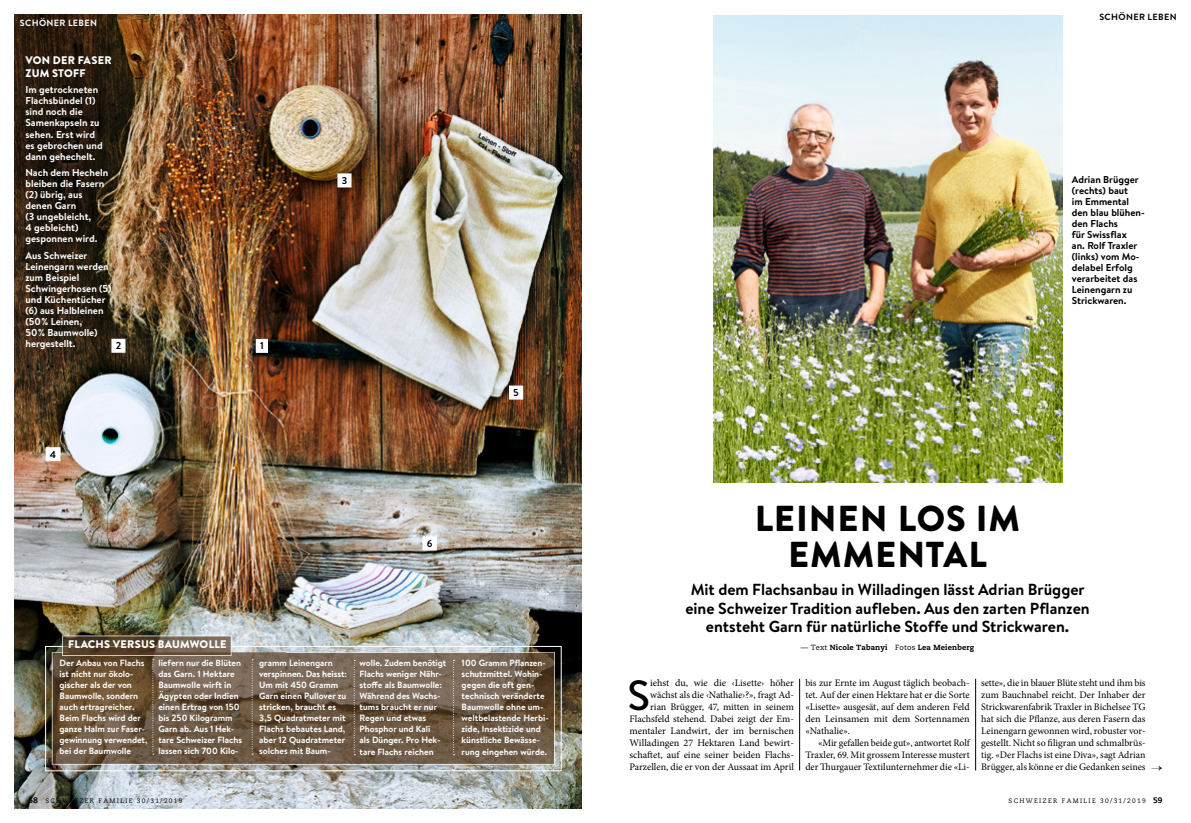
<style>
.page{position:relative;width:1191px;height:823px;background:#fff}
.page>*{position:absolute;margin:0;border:0;box-sizing:border-box;transform-origin:0 0}
._211_GS3sp_Initial_3{font:500 42.1px "Brandon Text";color:#000}
._100_Headline_Story{font:900 36px/36px "Brandon Grotesque";letter-spacing:.025em;color:#000;text-align:center}
._110_Lead_Brd_16pt_z{font:700 16px/18px "Brandon Text";color:#000;text-align:center}
.BOX_Brd_Titel_mEinzu{font:900 11px/13px "Brandon Text";letter-spacing:.02em;color:#fff}
._211_GS3sp_Initial_3-2{font:10px/12px "Minion Pro";color:#000;text-align:right}
._220_GS3sp_mEinz_x08{font:10px/12px "Minion Pro";color:#000;text-align:justify}
._300_Legende_10pt_x1{font:700 10px/11px "Brandon Text";color:#fff}
._300_Legende_10pt_x1-2{font:700 10px/11px "Brandon Text";color:#000}
.BOX_Brd_Text_1sp_x22{font:700 9px/11px "Brandon Text";color:#fff}
.RUBRIKTITEL_klein_Br{font:700 9px "Brandon Grotesque";letter-spacing:.04em;color:#fff}
.RUBRIKTITEL_klein_Br-2{font:700 9px "Brandon Grotesque";letter-spacing:.04em;color:#000}
.PAGINA_8pt_Zahl_x08{font:800 8px "Caecilia";color:#000}
._150_Autorenzeile_Ca{font:800 7.5px "Caecilia";letter-spacing:.015em;color:#000}
.PAGINA_6_5pt_Text_x0{font:6.5px "Caecilia";letter-spacing:.2em;color:#000}
.s1{font-weight:400}
</style>
<div class="page">
<img style="left:713px;top:15px;width:349px;height:467px">
<img style="left:14px;top:14px;width:567px;height:794px">
<div style="left:45px;top:645px;width:516px;height:125px;border:1px solid #fff"></div>
<div style="left:46px;top:447px;width:15px;height:14px;background:#fff"></div>
<div style="left:256px;top:338px;width:12px;height:14px;background:#fff"></div>
<div style="left:111px;top:338px;width:14px;height:14px;background:#fff"></div>
<div style="left:337px;top:173px;width:14px;height:14px;background:#fff"></div>
<div style="left:509px;top:385px;width:14px;height:14px;background:#fff"></div>
<div style="left:422px;top:536px;width:15px;height:14px;background:#fff"></div>
<svg style="left:52px;top:651px;width:503px;height:113px;background:#6f5c47"></svg>
<svg style="left:153px;top:659px;width:1px;height:95px"></svg>
<svg style="left:252px;top:659px;width:1px;height:95px"></svg>
<svg style="left:354px;top:659px;width:1px;height:96px"></svg>
<svg style="left:453px;top:659px;width:1px;height:96px"></svg>
<hr style="left:799px;top:678px;width:1px;height:92px;background:#000">
<hr style="left:975px;top:678px;width:1px;height:92px;background:#000">
<svg style="left:62px;top:635px;width:169px;height:20px;background:#695643"></svg>
<p class="RUBRIKTITEL_klein_Br" style="left:20px;top:17px;width:79px">SCHÖNER LEBEN</p>
<p class="BOX_Brd_Titel_mEinzu" style="left:26px;top:53px;width:88px">VON DER FASER<br>ZUM STOFF</p>
<p class="_300_Legende_10pt_x1" style="left:26px;top:84px;width:79px">Im getrockneten<br>Flachsbündel (1) sind noch die<br>Samenkapseln zu sehen. Erst wird es gebrochen und dann gehechelt.</p>
<p class="_300_Legende_10pt_x1" style="left:26px;top:167px;width:84px">Nach dem Hecheln bleiben die Fasern (2) übrig, aus denen Garn<br>(3 ungebleicht,<br>4 gebleicht) gesponnen wird.</p>
<p class="_300_Legende_10pt_x1" style="left:26px;top:250px;width:88px">Aus Schweizer<br>Leinengarn werden zum Beispiel<br>Schwingerhosen (5) und Küchentücher (6) aus Halbleinen (50% Leinen,<br>50% Baumwolle) hergestellt.</p>
<p class="_300_Legende_10pt_x1-2" style="left:116px;top:339px;width:7px">2</p>
<p class="_300_Legende_10pt_x1-2" style="left:260px;top:340px;width:5px">1</p>
<p class="_300_Legende_10pt_x1-2" style="left:50px;top:448px;width:8px">4</p>
<p class="BOX_Brd_Titel_mEinzu" style="left:68px;top:637px;width:160px">FLACHS VERSUS BAUMWOLLE</p>
<p class="_300_Legende_10pt_x1-2" style="left:342px;top:174px;width:7px">3</p>
<p class="_300_Legende_10pt_x1-2" style="left:427px;top:537px;width:7px">6</p>
<p class="_300_Legende_10pt_x1-2" style="left:513px;top:386px;width:7px">5</p>
<p class="BOX_Brd_Text_1sp_x22" style="left:60px;top:657px;width:89px">Der Anbau von Flachs ist nicht nur ökolo&shy;gischer als der von<br>Baumwolle, sondern auch ertragreicher.<br>Beim Flachs wird der ganze Halm zur Faser&shy;gewinnung verwendet, bei der Baumwolle</p>
<p class="BOX_Brd_Text_1sp_x22" style="left:158px;top:657px;width:85px">liefern nur die Blüten das Garn. 1 Hektare<br>Baumwolle wirft in<br>Ägypten oder Indien einen Ertrag von 150 bis 250 Kilogramm<br>Garn ab. Aus 1 Hek&shy;tare Schweizer Flachs lassen sich 700 Kilo-</p>
<p class="BOX_Brd_Text_1sp_x22" style="left:259px;top:657px;width:89px">gramm Leinengarn verspinnen. Das heisst:<br>Um mit 450 Gramm<br>Garn einen Pullover zu stricken, braucht es<br>3,5 Quadratmeter mit<br>Flachs bebautes Land, aber 12 Quadratmeter solches mit Baum-</p>
<p class="BOX_Brd_Text_1sp_x22" style="left:359px;top:657px;width:88px">wolle. Zudem benötigt<br>Flachs weniger Nähr&shy;stoffe als Baumwolle:<br>Während des Wachs&shy;tums braucht er nur<br>Regen und etwas<br>Phosphor und Kali<br>als Dünger. Pro Hek&shy;tare Flachs reichen</p>
<p class="BOX_Brd_Text_1sp_x22" style="left:461px;top:657px;width:89px">100 Gramm Pflanzen&shy;schutzmittel. Wohin&shy;gegen die oft gen&shy;technisch veränderte<br>Baumwolle ohne um&shy;weltbelastende Herbi&shy;zide, Insektizide und künstliche Bewässe&shy;rung eingehen würde.</p>
<p class="RUBRIKTITEL_klein_Br-2" style="left:1099px;top:11px;width:79px">SCHÖNER LEBEN</p>
<p class="_300_Legende_10pt_x1-2" style="left:1071px;top:174px;width:74px">Adrian Brügger (rechts) baut<br>im Emmental den blau blühen&shy;den Flachs<br>für Swissflax<br>an. Rolf Traxler (links) vom Mo&shy;delabel Erfolg verarbeitet das<br>Leinengarn zu<br>Strickwaren.</p>
<p class="_100_Headline_Story" style="left:755px;top:501px;width:267px">LEINEN LOS IM<br>EMMENTAL</p>
<p class="_110_Lead_Brd_16pt_z" style="left:685px;top:580px;width:406px">Mit dem Flachsanbau in Willadingen lässt Adrian Brügger eine Schweizer Tradition aufleben. Aus den zarten Pflanzen entsteht Garn für natürliche Stoffe und Strickwaren.</p>
<p class="_150_Autorenzeile_Ca" style="left:801px;top:642px;width:175px"><span class="s1">— Text</span> Nicole Tabanyi <span class="s1">Fotos</span> Lea Meienberg</p>
<p class="_211_GS3sp_Initial_3-2" style="left:629px;top:676px;width:166px">iehst du, wie die ‹Lisette› höher wächst als die ‹Nathalie›?», fragt Ad-<br>rian Brügger, 47, mitten in seinem Flachsfeld stehend. Dabei zeigt der Em&shy;mentaler Landwirt, der im bernischen Willadingen 27 Hektaren Land bewirt&shy;schaftet, auf eine seiner beiden Flachs-Parzellen, die er von der Aussaat im April</p>
<p class="_211_GS3sp_Initial_3-2" style="left:805px;top:676px;width:166px;text-align:justify">bis zur Ernte im August täglich beobach&shy;tet. Auf der einen Hektare hat er die Sorte «Lisette» ausgesät, auf dem anderen Feld den Leinsamen mit dem Sortennamen «Nathalie».</p>
<p class="_211_GS3sp_Initial_3" style="left:627px;top:666px;width:24px">S</p>
<p class="_220_GS3sp_mEinz_x08" style="left:805px;top:736px;width:166px;text-indent:13px">«Mir gefallen beide gut», antwortet Rolf Traxler, 69. Mit grossem Interesse mustert der Thurgauer Textilunternehmer die «Li-</p>
<p class="_220_GS3sp_mEinz_x08" style="left:981px;top:676px;width:166px">sette», die in blauer Blüte steht und ihm bis zum Bauchnabel reicht. Der Inhaber der Strickwarenfabrik Traxler in Bichelsee TG hat sich die Pflanze, aus deren Fasern das Leinengarn gewonnen wird, robuster vor&shy;gestellt. Nicht so filigran und schmalbrüs&shy;tig. «Der Flachs ist eine Diva», sagt Adrian Brügger, als könne er die Gedanken seines</p>
<p class="PAGINA_8pt_Zahl_x08" style="left:28px;top:794px;width:11px">58</p>
<p class="PAGINA_6_5pt_Text_x0" style="left:45px;top:796px;width:138px">SCHWEIZER FAMILIE 30/31/2019</p>
<p class="PAGINA_6_5pt_Text_x0" style="left:1008px;top:796px;width:138px">SCHWEIZER FAMILIE 30/31/2019</p>
<p class="PAGINA_8pt_Zahl_x08" style="left:1153px;top:794px;width:11px">59</p>
</div>
